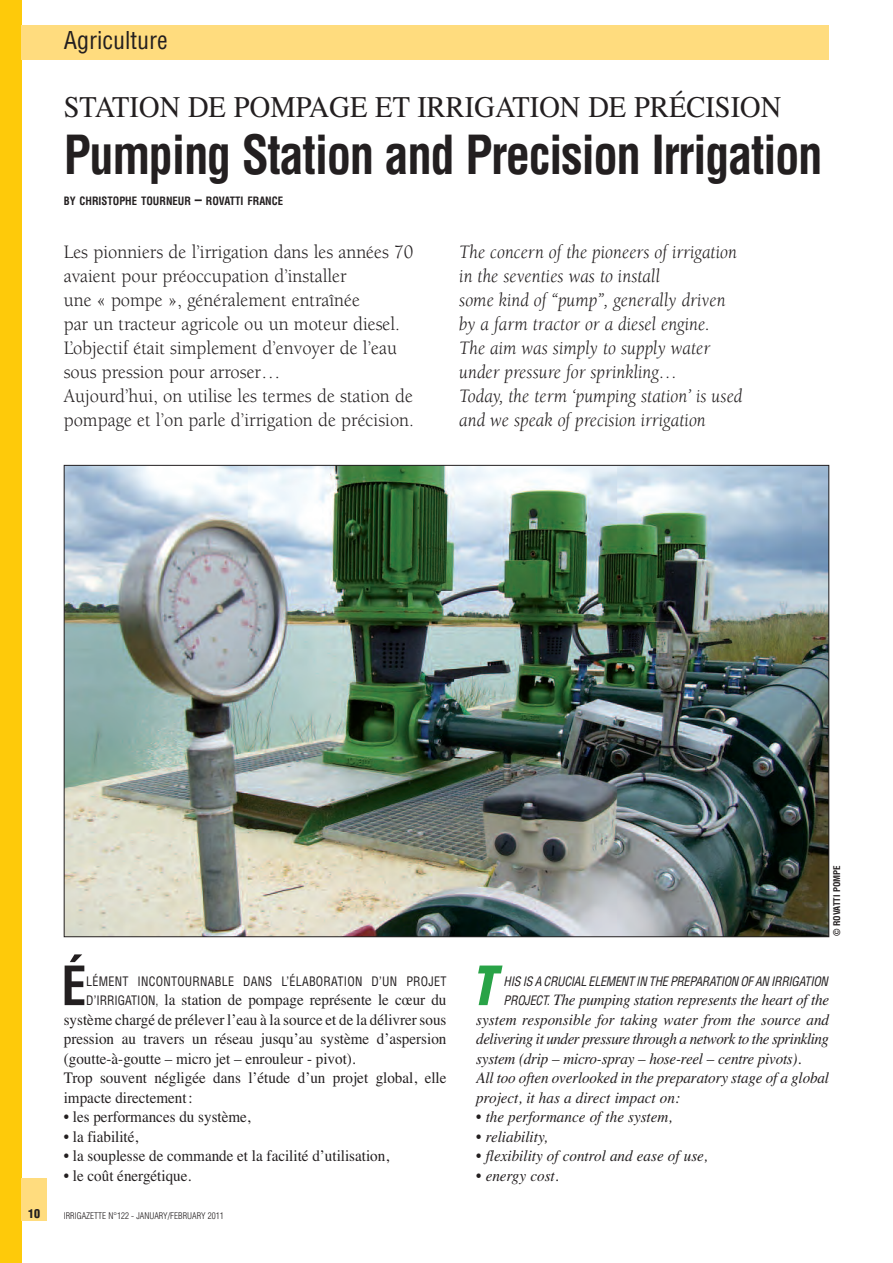
<style>
.page{position:relative;width:893px;height:1263px;background:#fff}
.page>*{position:absolute;margin:0;border:0;box-sizing:border-box;transform-origin:0 0}
.t1{font:700 condensed 52.8px "Helvetica";color:#231f20;scale:.95 1}
.t2{font:italic 900 condensed 52.8px "Helvetica";color:#29a347;scale:.95 1}
.t3{font:700 condensed 52.5px "Helvetica";letter-spacing:-.03em;color:#231f20;scale:.93 1}
.t4{font:30px "Times";color:#231f20;scale:.95 1}
.t5{font:condensed 24px "Helvetica";color:#231f20}
.t6{font:19.5px/24px "Berkeley";color:#231f20;scale:.95 1}
.t7{font:italic 19.5px/24px "Berkeley";color:#231f20;scale:.95 1}
.t8{font:15.9px/19.5px "Times";color:#231f20;scale:.95 1}
.t9{font:italic 15.9px/19.5px "Times";letter-spacing:-.01em;color:#231f20;scale:.95 1}
.t10{font:italic condensed 12.75px "Helvetica";letter-spacing:-.02em;color:#231f20;scale:.95 1}
.t11{font:condensed 12.75px "Helvetica";letter-spacing:.02em;color:#231f20;scale:.95 1}
.t12{font:900 condensed 12px "Helvetica";color:#231f20}
.t13{font:700 condensed 11.25px "Helvetica";color:#231f20;scale:.95 1}
.t14{font:300 condensed 9px "Helvetica";color:#231f20}
.t15{font:700 condensed 9px "Helvetica";color:#231f20}
.s1{font-size:15px}
.s2{font-family:"Helvetica";font-stretch:condensed;font-size:12.75px}
</style>
<div class="page">
<div style="left:0;top:0;width:21px;height:1263px;background:#feca0a"></div>
<div style="left:21px;top:26px;width:808px;height:34px;background:#ffdc7e"></div>
<div style="left:21px;top:1178px;width:26px;height:42px;background:#ffdc7e"></div>
<img style="left:66px;top:467px;width:761px;height:468px">
<h3 class="t5" style="left:64px;top:31px;width:105px">Agriculture</h3>
<h3 class="t4" style="left:64px;top:89px;width:757px">STATION DE POMPAGE ET IRRIGATION DE PRÉCISION</h3>
<h2 class="t3" style="left:64px;top:134px;width:817px">Pumping Station and Precision Irrigation</h2>
<p class="t13" style="left:64px;top:197px;width:232px">BY CHRISTOPHE TOURNEUR <span class="s1">–</span> ROVATTI FRANCE</p>
<p class="t6" style="left:64px;top:242px;width:370px">Les pionniers de l’irrigation dans les années 70 avaient pour préoccupation d’installer<br>une « pompe », généralement entraînée<br>par un tracteur agricole ou un moteur diesel.<br>L’objectif était simplement d’envoyer de l’eau sous pression pour arroser…<br>Aujourd’hui, on utilise les termes de station de pompage et l’on parle d’irrigation de précision.</p>
<p class="t7" style="left:459px;top:242px;width:300px">The concern of the pioneers of irrigation in the seventies was to install<br>some kind of “pump”, generally driven by a farm tractor or a diesel engine.<br>The aim was simply to supply water under pressure for sprinkling…<br>Today, the term ‘pumping station’ is used and we speak of precision irrigation</p>
<p class="t15" style="left:833px;top:936px;width:73px;rotate:-90deg">© ROVATTI POMPE</p>
<h1 class="t1" style="left:61px;top:965px;width:28px">É</h1>
<p class="t11" style="left:86px;top:976px;width:381px">LÉMENT INCONTOURNABLE DANS L’ÉLABORATION D’UN PROJET</p>
<p class="t8" style="left:64px;top:990px;width:404px;text-indent:22px"><span class="s2">D’IRRIGATION,</span> la station de pompage représente le cœur du système chargé de prélever l’eau à la source et de la délivrer sous pression au travers un réseau jusqu’au système d’aspersion (goutte-à-goutte – micro jet – enrouleur - pivot).<br>Trop souvent négligée dans l’étude d’un projet global, elle impacte directement:</p>
<p class="t8" style="left:64px;top:1107px;width:198px">• les performances du système,</p>
<p class="t8" style="left:64px;top:1126px;width:80px">• la fiabilité,</p>
<p class="t8" style="left:64px;top:1146px;width:344px">• la souplesse de commande et la facilité d’utilisation,</p>
<p class="t8" style="left:64px;top:1165px;width:136px">• le coût énergétique.</p>
<p class="t12" style="left:28px;top:1207px;width:13px">10</p>
<p class="t14" style="left:64px;top:1211px;width:162px">IRRIGAZETTE N°122 - JANUARY/FEBRUARY 2011</p>
<h1 class="t2" style="left:471px;top:956px;width:28px">T</h1>
<p class="t10" style="left:504px;top:976px;width:343px">HIS IS A CRUCIAL ELEMENT IN THE PREPARATION OF AN IRRIGATION</p>
<p class="t9" style="left:476px;top:990px;width:373px;text-indent:27px"><span class="s2">PROJECT.</span> The pumping station represents the heart of the system responsible for taking water from the source and delivering it under pressure through a network to the sprinkling system (drip – micro-spray – hose-reel – centre pivots).<br>All too often overlooked in the preparatory stage of a global project, it has a direct impact on:</p>
<p class="t9" style="left:476px;top:1107px;width:208px">• the performance of the system,</p>
<p class="t9" style="left:476px;top:1126px;width:77px">• reliability,</p>
<p class="t9" style="left:476px;top:1146px;width:245px">• flexibility of control and ease of use,</p>
<p class="t9" style="left:476px;top:1165px;width:88px">• energy cost.</p>
</div>
